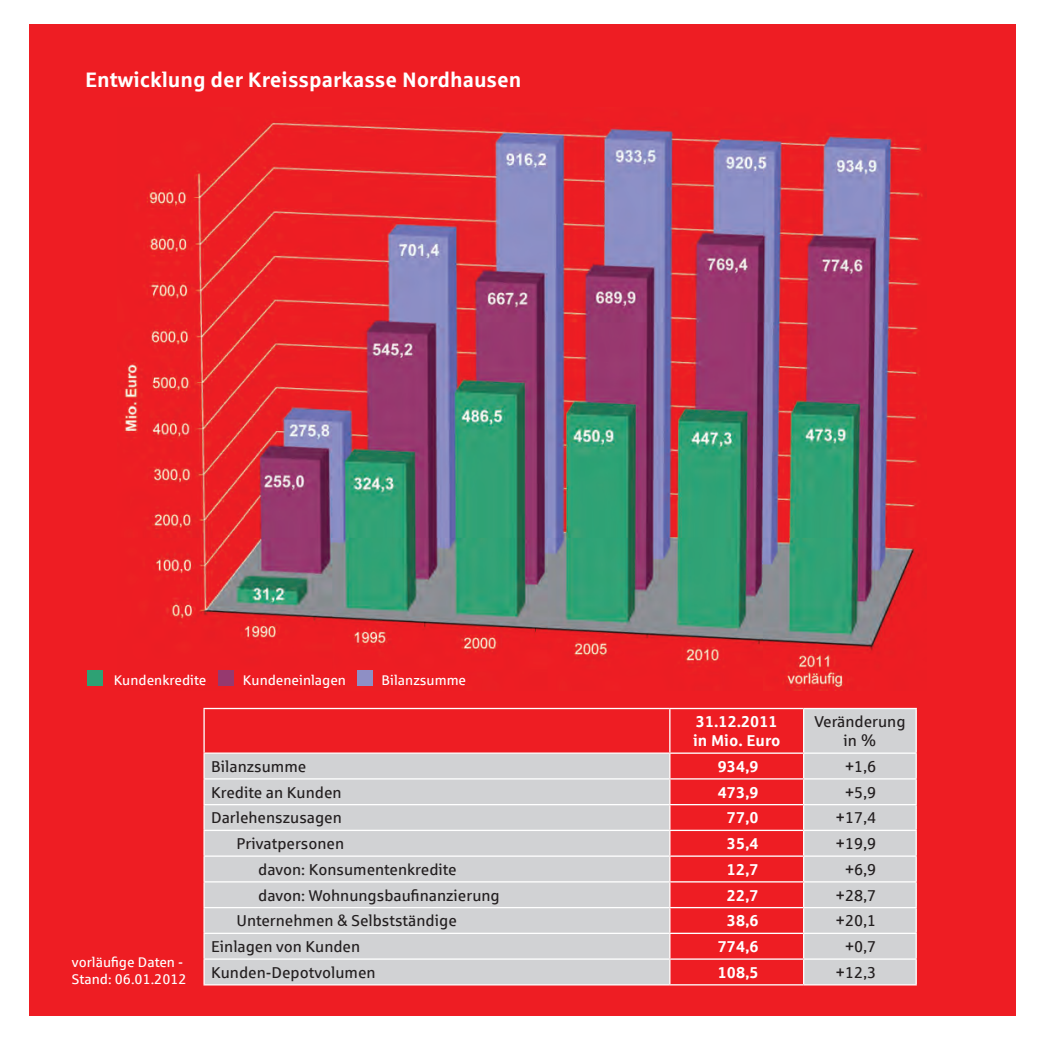
<style>
.page{position:relative;width:1042px;height:1042px;background:#fff}
.page>*{position:absolute;margin:0;border:0;box-sizing:border-box;transform-origin:0 0}
.t1{font:700 21px "Sparkasse Rg";color:#fff}
.t2{font:15.75px/18.9px "Sparkasse Rg";color:#231f20;text-align:center}
.t3{font:700 15.75px/18.9px "Sparkasse Rg";color:#fff}
.t4{font:14px/16.8px "Sparkasse Rg";color:#fff}
</style>
<div class="page">
<div style="left:29px;top:25px;width:986px;height:991px;background:#ee1d23"></div>
<img style="left:120px;top:120px;width:806px;height:570px">
<svg style="left:205px;top:709px;width:710px;height:275px;fill:#d1d2d4"></svg>
<hr style="left:203px;top:708px;width:467px;height:1px;background:#fff">
<hr style="left:203px;top:709px;width:2px;height:43px;background:#fff">
<hr style="left:670px;top:708px;width:133px;height:1px;background:#fff">
<hr style="left:669px;top:709px;width:1px;height:43px;background:#fff">
<hr style="left:803px;top:708px;width:114px;height:1px;background:#fff">
<hr style="left:803px;top:709px;width:1px;height:43px;background:#fff">
<hr style="left:915px;top:709px;width:2px;height:43px;background:#fff">
<hr style="left:203px;top:752px;width:467px;height:2px;background:#fff">
<hr style="left:203px;top:754px;width:2px;height:24px;background:#fff">
<hr style="left:670px;top:752px;width:133px;height:2px;background:#fff">
<hr style="left:803px;top:752px;width:114px;height:2px;background:#fff">
<hr style="left:915px;top:754px;width:2px;height:24px;background:#fff">
<hr style="left:203px;top:778px;width:467px;height:1px;background:#fff">
<hr style="left:203px;top:779px;width:2px;height:25px;background:#fff">
<hr style="left:670px;top:778px;width:133px;height:1px;background:#fff">
<hr style="left:803px;top:778px;width:114px;height:1px;background:#fff">
<hr style="left:915px;top:779px;width:2px;height:25px;background:#fff">
<hr style="left:203px;top:804px;width:467px;height:1px;background:#fff">
<hr style="left:203px;top:805px;width:2px;height:25px;background:#fff">
<hr style="left:670px;top:804px;width:133px;height:1px;background:#fff">
<hr style="left:803px;top:804px;width:114px;height:1px;background:#fff">
<hr style="left:915px;top:805px;width:2px;height:25px;background:#fff">
<hr style="left:203px;top:830px;width:467px;height:1px;background:#fff">
<hr style="left:203px;top:831px;width:2px;height:24px;background:#fff">
<hr style="left:670px;top:830px;width:133px;height:1px;background:#fff">
<hr style="left:803px;top:830px;width:114px;height:1px;background:#fff">
<hr style="left:915px;top:831px;width:2px;height:24px;background:#fff">
<hr style="left:203px;top:855px;width:467px;height:2px;background:#fff">
<hr style="left:203px;top:857px;width:2px;height:24px;background:#fff">
<hr style="left:670px;top:855px;width:133px;height:2px;background:#fff">
<hr style="left:803px;top:855px;width:114px;height:2px;background:#fff">
<hr style="left:915px;top:857px;width:2px;height:24px;background:#fff">
<hr style="left:203px;top:881px;width:467px;height:1px;background:#fff">
<hr style="left:203px;top:882px;width:2px;height:25px;background:#fff">
<hr style="left:670px;top:881px;width:133px;height:1px;background:#fff">
<hr style="left:803px;top:881px;width:114px;height:1px;background:#fff">
<hr style="left:915px;top:882px;width:2px;height:25px;background:#fff">
<hr style="left:203px;top:907px;width:467px;height:1px;background:#fff">
<hr style="left:203px;top:908px;width:2px;height:24px;background:#fff">
<hr style="left:670px;top:907px;width:133px;height:1px;background:#fff">
<hr style="left:803px;top:907px;width:114px;height:1px;background:#fff">
<hr style="left:915px;top:908px;width:2px;height:24px;background:#fff">
<hr style="left:203px;top:932px;width:467px;height:2px;background:#fff">
<hr style="left:203px;top:934px;width:2px;height:24px;background:#fff">
<hr style="left:670px;top:932px;width:133px;height:2px;background:#fff">
<hr style="left:803px;top:932px;width:114px;height:2px;background:#fff">
<hr style="left:915px;top:934px;width:2px;height:24px;background:#fff">
<hr style="left:203px;top:958px;width:467px;height:2px;background:#fff">
<hr style="left:203px;top:960px;width:2px;height:24px;background:#fff">
<hr style="left:670px;top:958px;width:133px;height:2px;background:#fff">
<svg style="left:669px;top:754px;width:1px;height:230px"></svg>
<hr style="left:803px;top:958px;width:114px;height:2px;background:#fff">
<svg style="left:803px;top:754px;width:1px;height:230px"></svg>
<hr style="left:915px;top:960px;width:2px;height:24px;background:#fff">
<hr style="left:203px;top:984px;width:467px;height:1px;background:#fff">
<hr style="left:670px;top:984px;width:133px;height:1px;background:#fff">
<hr style="left:803px;top:984px;width:114px;height:1px;background:#fff">
<div style="left:88px;top:670px;width:15px;height:15px;background:#2ea174"></div>
<div style="left:218px;top:670px;width:15px;height:15px;background:#96396f"></div>
<div style="left:357px;top:670px;width:16px;height:15px;background:#8e8fc5"></div>
<h1 class="t1" style="left:85px;top:66px;width:438px">Entwicklung der Kreissparkasse Nordhausen</h1>
<p class="t4" style="left:114px;top:672px;width:94px">Kundenkredite</p>
<p class="t4" style="left:243px;top:672px;width:105px">Kundeneinlagen</p>
<p class="t4" style="left:381px;top:672px;width:86px">Bilanzsumme</p>
<p class="t3" style="left:693px;top:712px;width:89px">31.12.2011 in Mio. Euro</p>
<p class="t2" style="left:814px;top:712px;width:93px">Veränderung in %</p>
<p class="t4" style="left:72px;top:953px;width:116px">vorläufige Daten -<br>Stand: 06.01.2012</p>
<p class="t2" style="left:211px;top:756px;width:97px">Bilanzsumme</p>
<p class="t3" style="left:718px;top:756px;width:42px">934,9</p>
<p class="t2" style="left:845px;top:756px;width:33px">+1,6</p>
<p class="t2" style="left:211px;top:782px;width:132px">Kredite an Kunden</p>
<p class="t3" style="left:718px;top:782px;width:42px">473,9</p>
<p class="t2" style="left:845px;top:782px;width:33px">+5,9</p>
<p class="t2" style="left:211px;top:808px;width:132px">Darlehenszusagen</p>
<p class="t3" style="left:727px;top:808px;width:33px">77,0</p>
<p class="t2" style="left:836px;top:808px;width:42px">+17,4</p>
<p class="t2" style="left:236px;top:834px;width:109px">Privatpersonen</p>
<p class="t3" style="left:727px;top:833px;width:33px">35,4</p>
<p class="t2" style="left:836px;top:834px;width:42px">+19,9</p>
<p class="t2" style="left:258px;top:859px;width:200px">davon: Konsumentenkredite</p>
<p class="t3" style="left:727px;top:859px;width:33px">12,7</p>
<p class="t2" style="left:845px;top:859px;width:33px">+6,9</p>
<p class="t2" style="left:258px;top:885px;width:243px">davon: Wohnungsbaufinanzierung</p>
<p class="t3" style="left:727px;top:885px;width:33px">22,7</p>
<p class="t2" style="left:836px;top:885px;width:42px">+28,7</p>
<p class="t2" style="left:236px;top:911px;width:222px">Unternehmen &amp; Selbstständige</p>
<p class="t3" style="left:727px;top:911px;width:33px">38,6</p>
<p class="t2" style="left:836px;top:911px;width:42px">+20,1</p>
<p class="t2" style="left:211px;top:937px;width:151px">Einlagen von Kunden</p>
<p class="t3" style="left:718px;top:936px;width:42px">774,6</p>
<p class="t2" style="left:845px;top:937px;width:33px">+0,7</p>
<p class="t2" style="left:211px;top:962px;width:166px">Kunden-Depotvolumen</p>
<p class="t3" style="left:718px;top:962px;width:42px">108,5</p>
<p class="t2" style="left:836px;top:962px;width:42px">+12,3</p>
</div>
